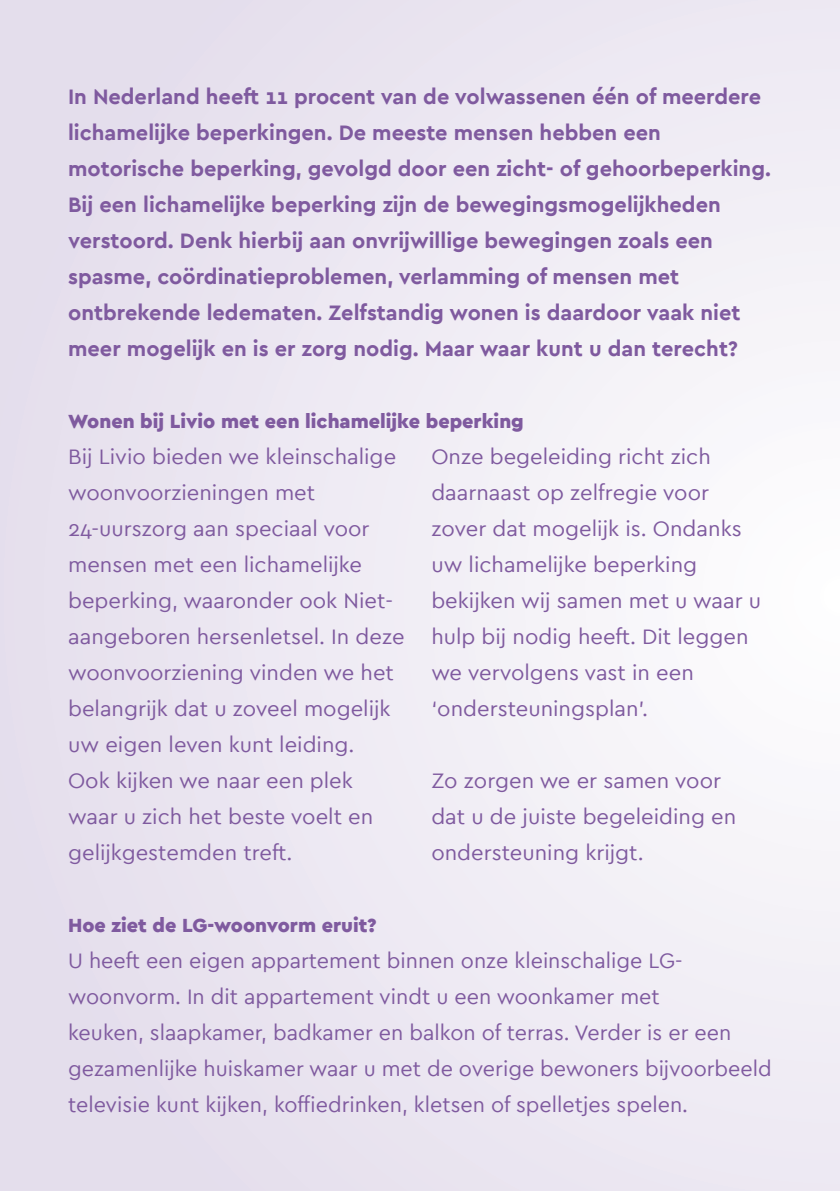
<style>
.page{position:relative;width:840px;height:1191px;background:#fff}
.page>*{position:absolute;margin:0;border:0;box-sizing:border-box;transform-origin:0 0}
.Platte_tekst{font:22px/36px "Cera";color:#7f5a9f}
.Intro{font:700 22px/36px "Cera";color:#7f5a9f}
.Tussenkop{font:900 20px "Cera";color:#7f5a9f}
</style>
<div class="page">
<div style="left:0;top:0;width:839px;height:1191px;background:linear-gradient(to right,#e4deec,#f7f5f9)"></div>
<p class="Intro" style="left:68px;top:78px;width:704px">In Nederland heeft 11 procent van de volwassenen één of meerdere lichamelijke beperkingen. De meeste mensen hebben een motorische beperking, gevolgd door een zicht- of gehoorbeperking.<br>Bij een lichamelijke beperking zijn de bewegingsmogelijkheden verstoord. Denk hierbij aan onvrijwillige bewegingen zoals een spasme, coördinatieproblemen, verlamming of mensen met ontbrekende ledematen. Zelfstandig wonen is daardoor vaak niet meer mogelijk en is er zorg nodig. Maar waar kunt u dan terecht?</p>
<p class="Tussenkop" style="left:68px;top:408px;width:457px">Wonen bij Livio met een lichamelijke beperking</p>
<p class="Platte_tekst" style="left:68px;top:438px;width:338px">Bij Livio bieden we kleinschalige woonvoorzieningen met<br>24-uurszorg aan speciaal voor mensen met een lichamelijke beperking, waaronder ook Niet&shy;aangeboren hersenletsel. In deze woonvoorziening vinden we het belangrijk dat u zoveel mogelijk uw eigen leven kunt leiding.<br>Ook kijken we naar een plek waar u zich het beste voelt en gelijkgestemden treft.</p>
<p class="Platte_tekst" style="left:431px;top:438px;width:331px">Onze begeleiding richt zich daarnaast op zelfregie voor zover dat mogelijk is. Ondanks uw lichamelijke beperking bekijken wij samen met u waar u hulp bij nodig heeft. Dit leggen we vervolgens vast in een ‘ondersteuningsplan’.</p>
<p class="Platte_tekst" style="left:431px;top:762px;width:306px">Zo zorgen we er samen voor dat u de juiste begeleiding en ondersteuning krijgt.</p>
<p class="Tussenkop" style="left:68px;top:912px;width:310px">Hoe ziet de LG-woonvorm eruit?</p>
<p class="Platte_tekst" style="left:68px;top:942px;width:704px">U heeft een eigen appartement binnen onze kleinschalige LG&shy;woonvorm. In dit appartement vindt u een woonkamer met<br>keuken, slaapkamer, badkamer en balkon of terras. Verder is er een gezamenlijke huiskamer waar u met de overige bewoners bijvoorbeeld televisie kunt kijken, koffiedrinken, kletsen of spelletjes spelen.</p>
</div>
